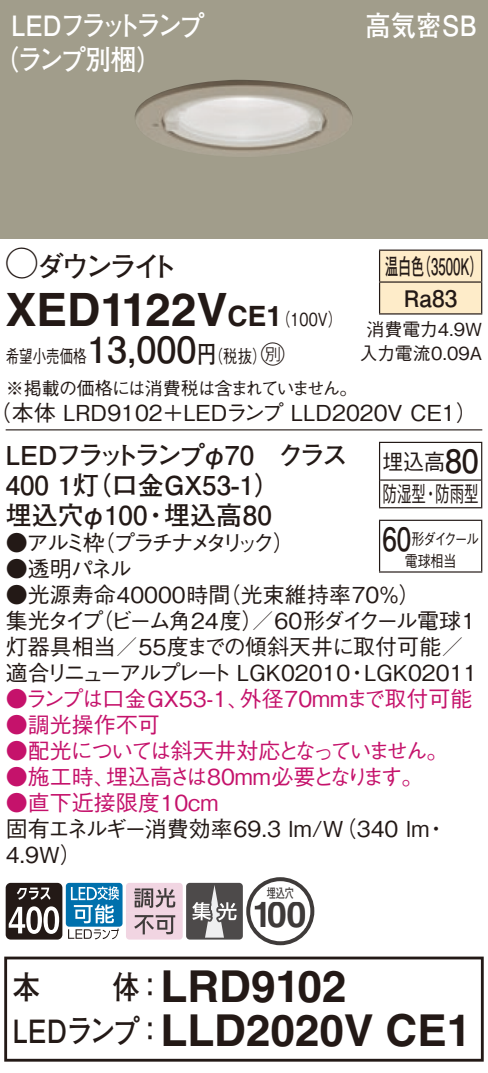
<style>
.page{position:relative;width:488px;height:1073px;background:#fff}
.page>*{position:absolute;margin:0;border:0;box-sizing:border-box;transform-origin:0 0}
.t1{font:700 46px "Helvetica LT Std";color:#231916}
.t2{font:700 44px "Helvetica LT Std";color:#231916}
.t3{font:700 36px "Futo Go B101 Pro";color:#231916}
.t4{font:700 36px "Helvetica LT Std";color:#3e3a39}
.t5{font:700 32px "Futo Go B101 Pro";color:#231916;scale:.85 1}
.t6{font:700 32px "Futo Go B101 Pro";color:#231916;scale:.95 1}
.t7{font:700 32px "Futo Go B101 Pro";color:#231916;scale:.81 1}
.t8{font:700 28px/34px "Futo Go B101 Pro";letter-spacing:-.12em;color:#fff;scale:.9 1}
.t9{font:700 28px "Futo Go B101 Pro";letter-spacing:-.15em;color:#231916}
.t10{font:700 28px "Futo Go B101 Pro";letter-spacing:-.06em;color:#fff;scale:.9 1}
.t11{font:700 28px "Helvetica LT Std";color:#231916}
.t12{font:700 26px "Futo Go B101 Pro";color:#231916}
.t13{font:700 26px "Futo Go B101 Pro";letter-spacing:-.145em;color:#231916}
.t14{font:24px "Ford Classification 1";color:#231916}
.t15{font:700 22.8px/32px "Futo Go B101 Pro";color:#231916;scale:.58 1}
.t16{font:500 22px/26px "Gothic BBB Pro";color:#231916}
.t17{font:500 22px "Gothic BBB Pro";color:#c5126b}
.t18{font:500 22px/26px "Gothic BBB Pro";letter-spacing:-.095em;color:#c5126b}
.t19{font:500 22px "Gothic BBB Pro";letter-spacing:-.095em;color:#231916}
.t20{font:500 22px "Gothic BBB Pro";letter-spacing:-.065em;color:#231916}
.t21{font:500 22px "Gothic BBB Pro";letter-spacing:-.22em;color:#231916}
.t22{font:500 22px/32.8px "Gothic BBB Pro";color:#231916;scale:.95 1}
.t23{font:500 22px "Gothic BBB Pro";letter-spacing:-.04em;color:#231916}
.t24{font:500 18px/31.6px "Gothic BBB Pro";letter-spacing:-.04em;color:#231916;scale:.75 1}
.t25{font:500 18px/24px "Gothic BBB Pro";color:#231916;text-align:center}
.t26{font:500 18px "Gothic BBB Pro";color:#231916;scale:.8 1}
.t27{font:500 16px "Gothic BBB Pro";letter-spacing:-.11em;color:#231916;scale:.81 1}
.t28{font:13.2px "Futo Go B101 Pro Bold 90 pv RKSJ H";color:#3f3b3a;scale:.7 1}
.s1{font-family:"Ford Classification 1";font-weight:400;font-size:32px}
.s2{font-size:46px}
.s3{font-family:"Helvetica LT Std";font-weight:700;font-size:28px}
.s4{font-family:"Gothic BBB Pro";font-weight:500;font-size:18px}
.s5{font-family:"Futo Go B101 Pro";font-weight:700;font-size:24px}
.s6{color:#251b18}
</style>
<div class="page">
<div style="left:0;top:0;width:488px;height:238px;background:#a19d8b"></div>
<img style="left:135px;top:80px;width:218px;height:76px">
<div style="left:380px;top:251px;width:101px;height:62px;background:#feecc9"></div>
<hr style="left:379px;top:249px;width:103px;height:2px;background:#231916">
<hr style="left:379px;top:251px;width:1px;height:30px;background:#231916">
<hr style="left:481px;top:251px;width:1px;height:30px;background:#231916">
<hr style="left:379px;top:281px;width:103px;height:2px;background:#231916">
<hr style="left:379px;top:283px;width:1px;height:30px;background:#231916">
<hr style="left:481px;top:283px;width:1px;height:30px;background:#231916">
<hr style="left:379px;top:313px;width:103px;height:1px;background:#231916">
<hr style="left:6px;top:429px;width:476px;height:1px;background:#231916">
<hr style="left:379px;top:443px;width:1px;height:37px;background:#231916">
<svg style="left:379px;top:480px;width:1px;height:27px"></svg>
<hr style="left:379px;top:442px;width:103px;height:1px;background:#231916">
<hr style="left:380px;top:479px;width:101px;height:2px;background:#231916">
<hr style="left:481px;top:443px;width:1px;height:37px;background:#231916">
<svg style="left:481px;top:480px;width:1px;height:27px"></svg>
<hr style="left:379px;top:507px;width:103px;height:1px;background:#231916">
<hr style="left:379px;top:521px;width:1px;height:50px;background:#231916">
<hr style="left:379px;top:519px;width:103px;height:2px;background:#231916">
<hr style="left:481px;top:521px;width:1px;height:50px;background:#231916">
<hr style="left:379px;top:571px;width:103px;height:1px;background:#231916">
<svg style="left:6px;top:882px;width:56px;height:57px"></svg>
<div style="left:66px;top:882px;width:56px;height:44px;background:#0070ac;border-radius:3px"></div>
<svg style="left:68px;top:886px;width:51px;height:53px"></svg>
<svg style="left:126px;top:877px;width:188px;height:68px"></svg>
<div style="left:4px;top:956px;width:479px;height:105px;border:3px solid #231916"></div>
<p class="t8" style="left:-7px;top:5px;width:236px;text-indent:18px">LEDフラットランプ（ランプ別梱(</p>
<p class="t10" style="left:365px;top:3px;width:125px">高気密SB</p>
<p class="t9" style="left:6px;top:244px;width:174px"><span class="s1">A</span>ダウンライト</p>
<p class="t15" style="left:417px;top:247px;width:115px">（3500 (K</p>
<p class="t15" style="left:403px;top:247px;width:94px;text-indent:-19px">温白色<br>Ra83</p>
<p class="t25" style="left:359px;top:315px;width:124px">消費電力4.9W入力電流0.09A</p>
<h1 class="t1" style="left:6px;top:281px;width:192px">XED1122</h1>
<p class="t11" style="left:197px;top:299px;width:71px"><span class="s2">V</span>CE</p>
<p class="t26" style="left:266px;top:304px;width:96px">（<span class="s3">1</span> 100 (V</p>
<h3 class="t3" style="left:87px;top:321px;width:111px">13,000</h3>
<p class="t14" style="left:252px;top:342px;width:34px">C<span class="s4">）</span></p>
<p class="t26" style="left:197px;top:342px;width:70px">（<span class="s5">円</span>税抜</p>
<p class="t24" style="left:6px;top:338px;width:470px">希望小売価格<br>※掲載の価格には消費税は含まれていません。</p>
<p class="t16" style="left:-10px;top:397px;width:489px">（本体 LRD9102＋LEDランプ LLD2020V CE1(</p>
<p class="t13" style="left:6px;top:434px;width:343px">LEDフラットランプφ70　クラス</p>
<p class="t12" style="left:6px;top:464px;width:276px">400 （灯1 口金GX53-1(</p>
<p class="t12" style="left:164px;top:494px;width:109px">埋込高80</p>
<p class="t12" style="left:6px;top:494px;width:143px">埋込穴φ100</p>
<p class="t21" style="left:93px;top:525px;width:203px">（プラチナメタリック(</p>
<p class="t12" style="left:143px;top:494px;width:27px">・</p>
<p class="t16" style="left:6px;top:527px;width:101px">●アルミ枠</p>
<p class="t16" style="left:6px;top:553px;width:128px">●透明パネル</p>
<h3 class="t6" style="left:445px;top:435px;width:37px">80</h3>
<p class="t22" style="left:382px;top:442px;width:103px">埋込高<br>防湿型・防雨型</p>
<p class="t27" style="left:411px;top:526px;width:85px">形ダイクール</p>
<h3 class="t7" style="left:382px;top:513px;width:37px">60</h3>
<p class="t27" style="left:404px;top:548px;width:65px">電球相当</p>
<p class="t16" style="left:219px;top:579px;width:203px">（光束維持率70％(</p>
<p class="t16" style="left:6px;top:579px;width:226px">●光源寿命40000時間</p>
<p class="t23" style="left:92px;top:603px;width:173px">（ビーム角24度）</p>
<p class="t16" style="left:6px;top:605px;width:99px">集光タイプ</p>
<p class="t16" style="left:6px;top:631px;width:459px">灯器具相当／55度までの傾斜天井に取付可能／</p>
<p class="t16" style="left:364px;top:657px;width:115px">LGK02011</p>
<p class="t20" style="left:252px;top:603px;width:225px">／60形ダイクール電球1</p>
<p class="t19" style="left:6px;top:655px;width:346px">適合リニューアルプレート LGK02010</p>
<p class="t17" style="left:240px;top:681px;width:234px">外径70mmまで取付可能</p>
<p class="t16" style="left:346px;top:657px;width:23px">・</p>
<p class="t17" style="left:6px;top:681px;width:245px">●ランプは口金GX53-1、</p>
<p class="t17" style="left:6px;top:707px;width:156px">●調光操作不可</p>
<p class="t18" style="left:106px;top:735px;width:344px;text-indent:-100px">●配光については斜天井対応となっていません。埋込高さは80mm必要となります。</p>
<p class="t17" style="left:6px;top:759px;width:112px">●施工時、</p>
<p class="t17" style="left:6px;top:785px;width:214px">●直下近接限度10cm</p>
<p class="t16" style="left:6px;top:813px;width:425px">固有エネルギー消費効率69.3 lm （W/ 340 lm<br>4.9W(</p>
<p class="t16" style="left:425px;top:813px;width:23px">・</p>
<p class="t28" style="left:266px;top:882px;width:41px">埋込穴</p>
<h3 class="t4" style="left:252px;top:892px;width:56px"><span class="s6">1</span>00</h3>
<h3 class="t5" style="left:13px;top:961px;width:34px">本</h3>
<h3 class="t5" style="left:113px;top:961px;width:62px">体：</h3>
<h2 class="t2" style="left:160px;top:959px;width:187px">LRD9102</h2>
<h3 class="t5" style="left:13px;top:1005px;width:179px">LEDランプ：</h3>
<h2 class="t2" style="left:160px;top:1003px;width:312px">LLD2020V CE1</h2>
</div>
